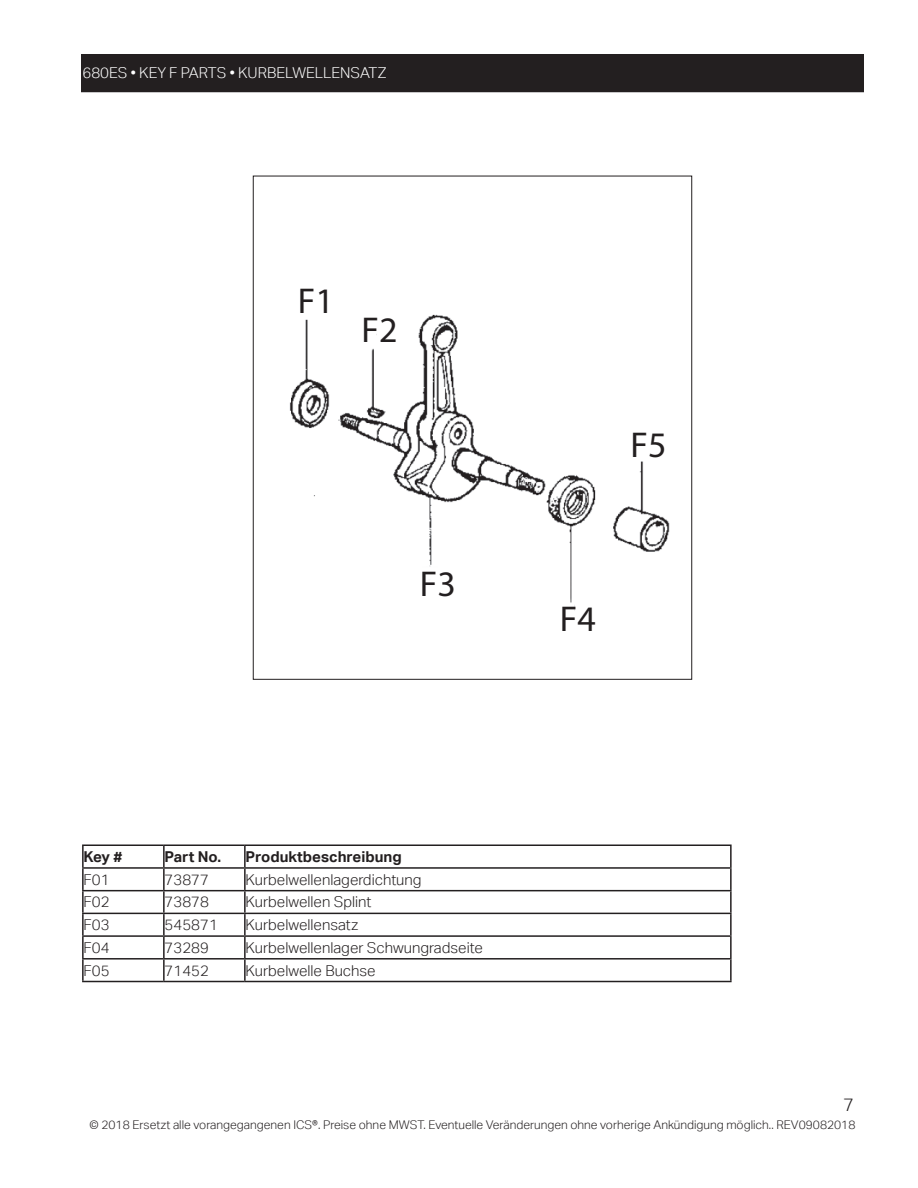
<style>
.page{position:relative;width:918px;height:1188px;background:#fff}
.page>*{position:absolute;margin:0;border:0;box-sizing:border-box;transform-origin:0 0}
.t1{font:36px "Myriad Pro";color:#231f20}
.t2{font:300 18px "Aktiv Grotesk";color:#231f20}
.t3{font:300 15px "Aktiv Grotesk";color:#231f20}
.t4{font:300 15px "Aktiv Grotesk";color:#fff}
.t5{font:700 15px "Aktiv Grotesk";color:#231f20}
.t6{font:300 12px "Aktiv Grotesk";color:#231f20}
</style>
<div class="page">
<div style="left:82px;top:55px;width:781px;height:37px;background:#231f20"></div>
<div style="left:81px;top:54px;width:783px;height:38px;border:2px solid #231f20"></div>
<hr style="left:730px;top:846px;width:2px;height:21px;background:#231f20">
<hr style="left:82px;top:869px;width:2px;height:21px;background:#231f20">
<hr style="left:163px;top:869px;width:2px;height:21px;background:#231f20">
<hr style="left:244px;top:869px;width:2px;height:21px;background:#231f20">
<hr style="left:730px;top:869px;width:2px;height:21px;background:#231f20">
<hr style="left:82px;top:890px;width:82px;height:1px;background:#231f20">
<hr style="left:82px;top:891px;width:2px;height:22px;background:#231f20">
<hr style="left:164px;top:890px;width:81px;height:1px;background:#231f20">
<hr style="left:163px;top:891px;width:2px;height:22px;background:#231f20">
<hr style="left:245px;top:890px;width:487px;height:1px;background:#231f20">
<hr style="left:244px;top:891px;width:2px;height:22px;background:#231f20">
<hr style="left:730px;top:891px;width:2px;height:22px;background:#231f20">
<hr style="left:82px;top:913px;width:82px;height:1px;background:#231f20">
<hr style="left:82px;top:914px;width:2px;height:21px;background:#231f20">
<hr style="left:164px;top:913px;width:81px;height:1px;background:#231f20">
<hr style="left:163px;top:914px;width:2px;height:21px;background:#231f20">
<hr style="left:245px;top:913px;width:487px;height:1px;background:#231f20">
<hr style="left:244px;top:914px;width:2px;height:21px;background:#231f20">
<hr style="left:730px;top:914px;width:2px;height:21px;background:#231f20">
<hr style="left:82px;top:935px;width:82px;height:2px;background:#231f20">
<hr style="left:82px;top:937px;width:2px;height:21px;background:#231f20">
<hr style="left:164px;top:935px;width:81px;height:2px;background:#231f20">
<hr style="left:163px;top:937px;width:2px;height:21px;background:#231f20">
<hr style="left:245px;top:935px;width:487px;height:2px;background:#231f20">
<hr style="left:244px;top:937px;width:2px;height:21px;background:#231f20">
<hr style="left:730px;top:937px;width:2px;height:21px;background:#231f20">
<hr style="left:82px;top:958px;width:82px;height:2px;background:#231f20">
<hr style="left:82px;top:960px;width:2px;height:21px;background:#231f20">
<hr style="left:164px;top:958px;width:81px;height:2px;background:#231f20">
<hr style="left:163px;top:960px;width:2px;height:21px;background:#231f20">
<hr style="left:245px;top:958px;width:487px;height:2px;background:#231f20">
<hr style="left:244px;top:960px;width:2px;height:21px;background:#231f20">
<hr style="left:730px;top:960px;width:2px;height:21px;background:#231f20">
<hr style="left:82px;top:981px;width:82px;height:1px;background:#231f20">
<hr style="left:164px;top:981px;width:81px;height:1px;background:#231f20">
<hr style="left:245px;top:981px;width:487px;height:1px;background:#231f20">
<hr style="left:82px;top:844px;width:82px;height:2px;background:#231f20">
<hr style="left:82px;top:846px;width:2px;height:21px;background:#231f20">
<hr style="left:164px;top:844px;width:81px;height:2px;background:#231f20">
<hr style="left:163px;top:846px;width:2px;height:21px;background:#231f20">
<hr style="left:245px;top:844px;width:487px;height:2px;background:#231f20">
<hr style="left:244px;top:846px;width:2px;height:21px;background:#231f20">
<hr style="left:82px;top:867px;width:82px;height:2px;background:#231f20">
<hr style="left:164px;top:867px;width:81px;height:2px;background:#231f20">
<hr style="left:245px;top:867px;width:487px;height:2px;background:#231f20">
<img style="left:289px;top:314px;width:381px;height:297px">
<p class="t4" style="left:82px;top:65px;width:305px">680ES • KEY F PARTS • KURBELWELLENSATZ</p>
<h1 class="t1" style="left:298px;top:278px;width:38px">F1</h1>
<h1 class="t1" style="left:361px;top:308px;width:38px">F2</h1>
<h1 class="t1" style="left:420px;top:562px;width:37px">F3</h1>
<h1 class="t1" style="left:630px;top:423px;width:37px">F5</h1>
<h1 class="t1" style="left:560px;top:597px;width:37px">F4</h1>
<p class="t5" style="left:84px;top:847px;width:40px">Key #</p>
<p class="t5" style="left:165px;top:847px;width:58px">Part No.</p>
<p class="t5" style="left:246px;top:847px;width:158px">Produktbeschreibung</p>
<p class="t3" style="left:84px;top:871px;width:28px">F01</p>
<p class="t3" style="left:165px;top:871px;width:46px">73877</p>
<p class="t3" style="left:246px;top:871px;width:177px">Kurbelwellenlagerdichtung</p>
<p class="t3" style="left:84px;top:893px;width:28px">F02</p>
<p class="t3" style="left:165px;top:893px;width:46px">73878</p>
<p class="t3" style="left:246px;top:893px;width:127px">Kurbelwellen Splint</p>
<p class="t3" style="left:84px;top:916px;width:28px">F03</p>
<p class="t3" style="left:165px;top:916px;width:55px">545871</p>
<p class="t3" style="left:246px;top:916px;width:114px">Kurbelwellensatz</p>
<p class="t3" style="left:84px;top:939px;width:28px">F04</p>
<p class="t3" style="left:165px;top:939px;width:46px">73289</p>
<p class="t3" style="left:246px;top:939px;width:239px">Kurbelwellenlager Schwungradseite</p>
<p class="t3" style="left:84px;top:962px;width:28px">F05</p>
<p class="t3" style="left:165px;top:962px;width:46px">71452</p>
<p class="t3" style="left:246px;top:962px;width:132px">Kurbelwelle Buchse</p>
<p class="t2" style="left:843px;top:1095px;width:12px">7</p>
<p class="t6" style="left:89px;top:1118px;width:768px">© 2018 Ersetzt alle vorangegangenen ICS®. Preise ohne MWST. Eventuelle Veränderungen ohne vorherige Ankündigung möglich.. REV09082018</p>
</div>
